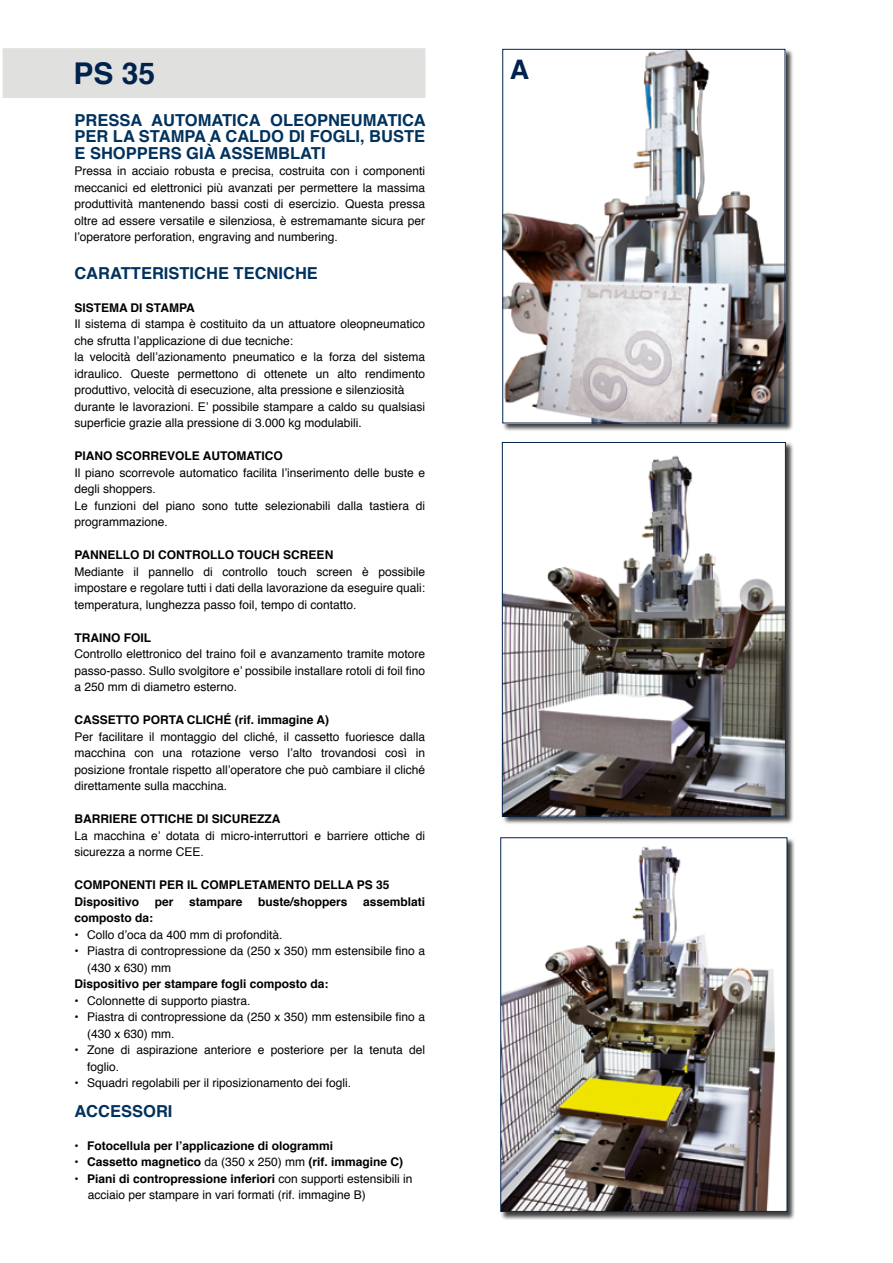
<style>
.page{position:relative;width:893px;height:1263px;background:#fff}
.page>*{position:absolute;margin:0;border:0;box-sizing:border-box;transform-origin:0 0}
.t1{font:700 30px "Helvetica";color:#00234d}
.t2{font:700 26.85px "Helvetica";color:#00234d}
.t3{font:700 16.5px/16.5px "Helvetica";color:#00325d}
.t4{font:12px/16.5px "Helvetica";color:#000}
.t5{font:700 12px "Helvetica";color:#000}
.s1{font-weight:400}
</style>
<div class="page">
<div style="left:3px;top:48px;width:422px;height:50px;background:#e0e0df"></div>
<div style="left:502px;top:49px;width:292px;height:383px;background:#000;opacity:.75"></div>
<img style="left:504px;top:51px;width:279px;height:370px">
<div style="left:502px;top:49px;width:283px;height:374px;border:1px solid #00234d"></div>
<div style="left:502px;top:442px;width:291px;height:383px;background:#000;opacity:.75"></div>
<img style="left:504px;top:444px;width:280px;height:370px">
<div style="left:502px;top:442px;width:284px;height:374px;border:1px solid #00234d"></div>
<div style="left:500px;top:838px;width:295px;height:382px;background:#000;opacity:.75"></div>
<img style="left:502px;top:839px;width:282px;height:371px">
<div style="left:500px;top:837px;width:287px;height:375px;border:1px solid #00234d"></div>
<p class="t1" style="left:73px;top:49px;width:83px">PS 35</p>
<p class="t2" style="left:510px;top:47px;width:21px">A</p>
<p class="t3" style="left:74px;top:112px;width:353px">PRESSA AUTOMATICA OLEOPNEUMATICA<br>PER LA STAMPA A CALDO DI FOGLI, BUSTE</p>
<p class="t3" style="left:74px;top:145px;width:253px">E SHOPPERS GIÀ ASSEMBLATI</p>
<p class="t4" style="left:74px;top:163px;width:352px;text-align:justify">Pressa in acciaio robusta e precisa, costruita con i componenti meccanici ed elettronici più avanzati per permettere la massima produttività mantenendo bassi costi di esercizio. Questa pressa oltre ad essere versatile e silenziosa, è estremamante sicura per l’operatore perforation, engraving and numbering.</p>
<p class="t3" style="left:74px;top:265px;width:245px">CARATTERISTICHE TECNICHE</p>
<p class="t5" style="left:74px;top:298px;width:122px">SISTEMA DI STAMPA</p>
<p class="t4" style="left:74px;top:316px;width:352px">Il sistema di stampa è costituito da un attuatore oleopneumatico che sfrutta l’applicazione di due tecniche:</p>
<p class="t4" style="left:74px;top:349px;width:352px;text-align:justify">la velocità dell’azionamento pneumatico e la forza del sistema idraulico. Queste permettono di ottenete un alto rendimento produttivo, velocità di esecuzione, alta pressione e silenziosità</p>
<p class="t4" style="left:74px;top:399px;width:352px">durante le lavorazioni. E’ possibile stampare a caldo su qualsiasi superficie grazie alla pressione di 3.000 kg modulabili.</p>
<p class="t5" style="left:74px;top:446px;width:210px">PIANO SCORREVOLE AUTOMATICO</p>
<p class="t4" style="left:74px;top:465px;width:352px">Il piano scorrevole automatico facilita l’inserimento delle buste e degli shoppers.</p>
<p class="t4" style="left:74px;top:498px;width:352px">Le funzioni del piano sono tutte selezionabili dalla tastiera di programmazione.</p>
<p class="t5" style="left:74px;top:545px;width:260px">PANNELLO DI CONTROLLO TOUCH SCREEN</p>
<p class="t4" style="left:74px;top:564px;width:352px;text-align:justify">Mediante il pannello di controllo touch screen è possibile impostare e regolare tutti i dati della lavorazione da eseguire quali: temperatura, lunghezza passo foil, tempo di contatto.</p>
<p class="t5" style="left:74px;top:628px;width:78px">TRAINO FOIL</p>
<p class="t4" style="left:74px;top:646px;width:352px;text-align:justify">Controllo elettronico del traino foil e avanzamento tramite motore passo-passo. Sullo svolgitore e’ possibile installare rotoli di foil fino a 250 mm di diametro esterno.</p>
<p class="t5" style="left:74px;top:710px;width:256px">CASSETTO PORTA CLICHÉ (rif. immagine A)</p>
<p class="t4" style="left:74px;top:729px;width:352px;text-align:justify">Per facilitare il montaggio del cliché, il cassetto fuoriesce dalla macchina con una rotazione verso l’alto trovandosi così in posizione frontale rispetto all’operatore che può cambiare il cliché direttamente sulla macchina.</p>
<p class="t5" style="left:74px;top:809px;width:208px">BARRIERE OTTICHE DI SICUREZZA</p>
<p class="t4" style="left:74px;top:828px;width:352px">La macchina e’ dotata di micro-interruttori e barriere ottiche di sicurezza a norme CEE.</p>
<p class="t5" style="left:74px;top:875px;width:316px">COMPONENTI PER IL COMPLETAMENTO DELLA PS 35</p>
<p class="t5" style="left:74px;top:892px;width:66px">Dispositivo</p>
<p class="t5" style="left:155px;top:892px;width:20px">per</p>
<p class="t5" style="left:189px;top:892px;width:55px">stampare</p>
<p class="t5" style="left:258px;top:892px;width:91px">buste/shoppers</p>
<p class="t5" style="left:363px;top:892px;width:64px">assemblati</p>
<p class="t5" style="left:74px;top:908px;width:80px">composto da:</p>
<p class="t4" style="left:74px;top:927px;width:210px">• Collo d’oca da 400 mm di profondità.</p>
<p class="t4" style="left:87px;top:943px;width:340px;text-indent:-13px">• Piastra di contropressione da (250 x 350) mm estensibile fino a (430 x 630) mm</p>
<p class="t5" style="left:74px;top:974px;width:256px">Dispositivo per stampare fogli composto da:</p>
<p class="t4" style="left:74px;top:993px;width:178px">• Colonnette di supporto piastra.</p>
<p class="t4" style="left:87px;top:1009px;width:340px;text-indent:-13px">• Piastra di contropressione da (250 x 350) mm estensibile fino a (430 x 630) mm.</p>
<p class="t4" style="left:87px;top:1042px;width:340px;text-indent:-13px">• Zone di aspirazione anteriore e posteriore per la tenuta del foglio.</p>
<p class="t4" style="left:74px;top:1075px;width:278px">• Squadri regolabili per il riposizionamento dei fogli.</p>
<p class="t3" style="left:74px;top:1103px;width:100px">ACCESSORI</p>
<p class="t5" style="left:74px;top:1136px;width:260px">• Fotocellula per l’applicazione di ologrammi</p>
<p class="t5" style="left:74px;top:1152px;width:330px">• Cassetto magnetico <span class="s1">da (350 x 250) mm</span> (rif. immagine C)</p>
<p class="t5" style="left:74px;top:1169px;width:340px">• Piani di contropressione inferiori <span class="s1">con supporti estensibili in</span></p>
<p class="t4" style="left:88px;top:1187px;width:280px">acciaio per stampare in vari formati (rif. immagine B)</p>
</div>
